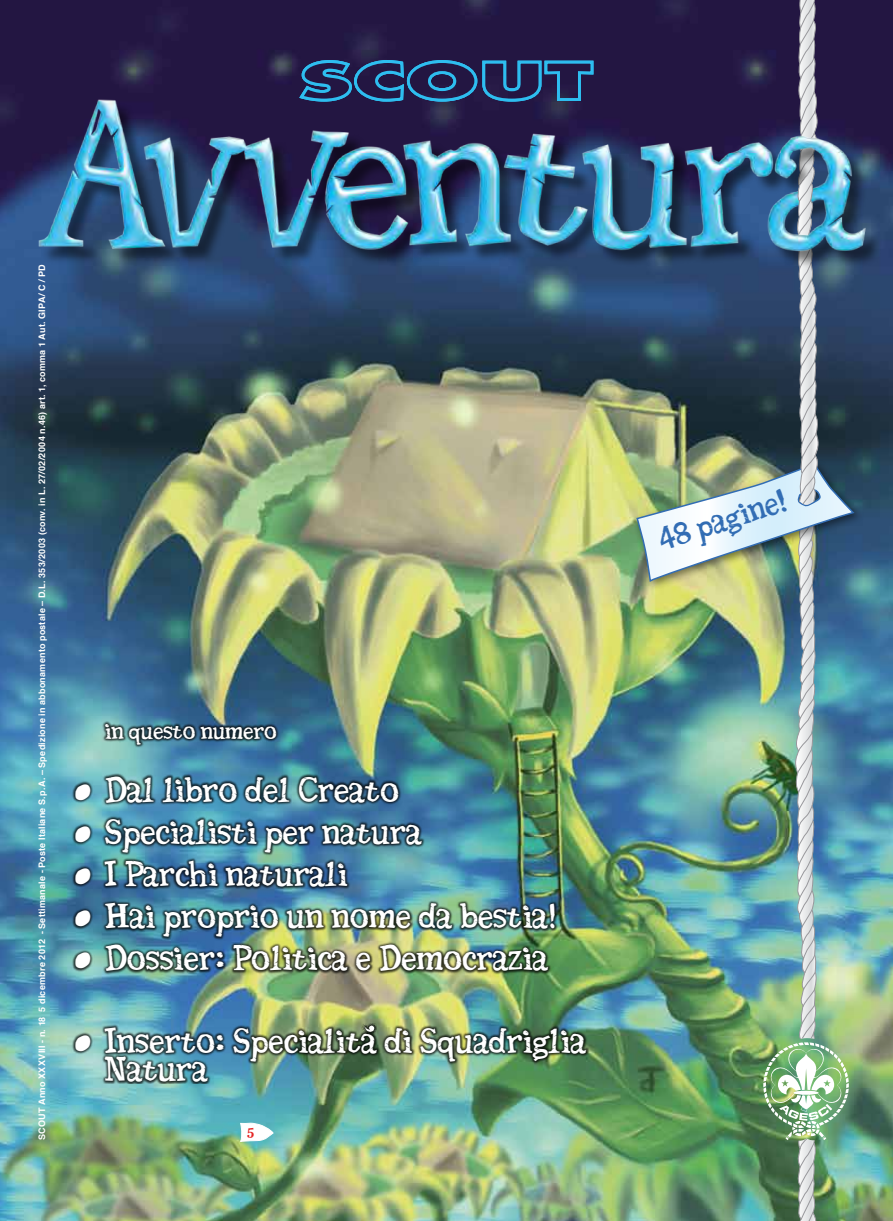
<style>
.page{position:relative;width:893px;height:1221px;background:#fff}
.page>*{position:absolute;margin:0;border:0;box-sizing:border-box;transform-origin:0 0}
.t1{font:27px/28.5px "Seriffic Grunge";color:#fff}
.t2{font:25.5px "Seriffic Grunge";color:#326db4;scale:.95 1}
.t3{font:18px "Seriffic Grunge";color:#fff}
.t4{font:12px "Seriffic Grunge";color:#e42322}
.t5{font:700 9px "Helvetica";letter-spacing:.025em;color:#fff}
</style>
<div class="page">
<img style="left:0;top:0;width:893px;height:1220px">
<svg style="left:239px;top:1122px;width:35px;height:20px"></svg>
<svg style="left:299px;top:60px;width:295px;height:22px;background:#264573"></svg>
<img style="left:0;top:82px;width:889px;height:192px">
<div style="left:631px;top:458px;width:232px;height:133px;background:#000;opacity:.5"></div>
<img style="left:636px;top:0;width:244px;height:1220px">
<div style="left:71px;top:719px;width:518px;height:365px;background:#000;opacity:.75"></div>
<p class="t5" style="left:35px;top:1140px;width:877px;rotate:-90deg">SCOUT Anno XXXVIII - n. 18 5 dicembre 2012 - Settimanale - Poste Italiane S.p.A. – Spedizione in abbonamento postale – D.L. 353/2003 (conv. in L. 27/02/2004 n.46) art. 1, comma 1 Aut. GIPA/ C / PD</p>
<h3 class="t3" style="left:105px;top:719px;width:173px">in questo numero</h3>
<h1 class="t1" style="left:75px;top:778px;width:326px">• Dal libro del Creato</h1>
<h1 class="t1" style="left:75px;top:820px;width:348px">• Specialisti per natura</h1>
<h1 class="t1" style="left:75px;top:862px;width:274px">• I Parchi naturali</h1>
<h1 class="t1" style="left:75px;top:904px;width:484px">• Hai proprio un nome da bestia!</h1>
<h1 class="t1" style="left:75px;top:946px;width:474px">• Dossier: Politica e Democrazia</h1>
<h1 class="t1" style="left:105px;top:1029px;width:483px;text-indent:-30px">• Inserto: Specialita di Squadriglia<br>Natura</h1>
<h3 class="t4" style="left:247px;top:1124px;width:9px">5</h3>
<h2 class="t2" style="left:654px;top:524px;width:144px;rotate:-18deg">48 pagine!</h2>
</div>
